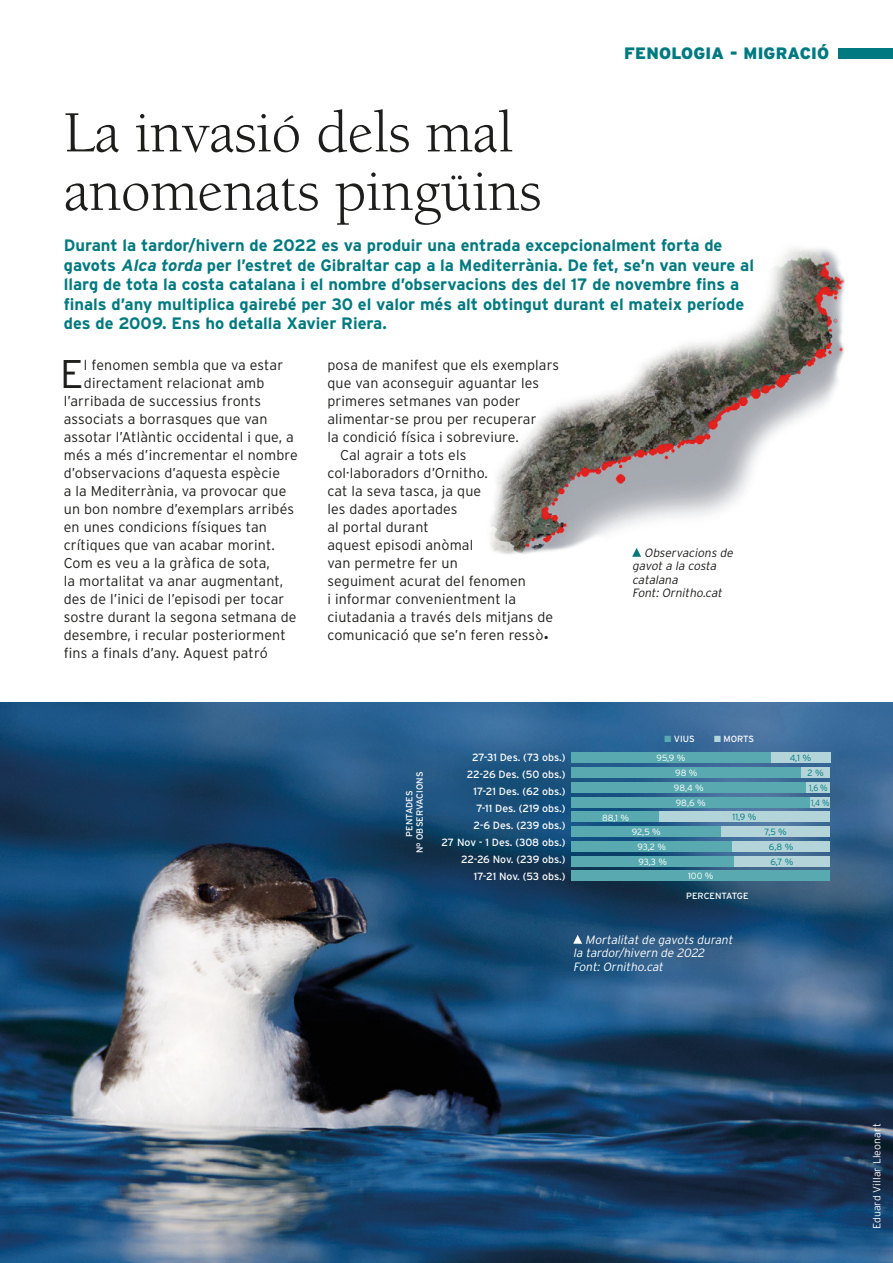
<style>
.page{position:relative;width:893px;height:1263px;background:#fff}
.page>*{position:absolute;margin:0;border:0;box-sizing:border-box;transform-origin:0 0}
.t1{font:60px/58.5px "Berkeley Std";letter-spacing:-.005em;color:#1d1d1b}
.text_sense_sangria_c{font:300 39.9px "Interstate";color:#1d1d1b}
.t2{font:700 16.5px/19.5px "Interstate";color:#007a80}
.t3{font:900 16.5px "Interstate";letter-spacing:.01em;color:#007a80}
.text_sense_sangria_c-2{font:300 14.25px/18px "Interstate";letter-spacing:.01em;color:#1d1d1b}
.text_sangria{font:300 14.25px/18px "Interstate";letter-spacing:.01em;color:#1d1d1b}
.peu_foto{font:italic 300 12px/13.5px "Interstate";color:#fff}
.peu_foto-2{font:italic 300 12px/13.5px "Interstate";color:#1d1d1b}
.peu_foto-3{font:10.5px "Interstate";letter-spacing:-.01em;color:#fff}
.ladillo{font:300 10.5px "Interstate";letter-spacing:.01em;color:#fff}
.peu_foto-4{font:9px/10.5px "Interstate";color:#fff;text-align:center}
.peu_foto-5{font:300 9px "Interstate";letter-spacing:-.01em;color:#fff}
.peu_foto-6{font:300 9px "Interstate";color:#007a80}
.peu_foto-7{font:300 9px "Interstate";color:#007a80;scale:.87 1}
.s1{font-style:italic}
.s2{font-size:15px}
.s3{color:#59aab0}
.s4{color:#b3d4d8}
</style>
<div class="page">
<img style="left:490px;top:248px;width:355px;height:307px">
<img style="left:0;top:702px;width:893px;height:561px">
<div style="left:839px;top:48px;width:54px;height:11px;background:#007a80"></div>
<svg style="left:573px;top:935px;width:9px;height:9px"></svg>
<svg style="left:0;top:702px;width:1px;height:379px"></svg>
<svg style="left:632px;top:548px;width:9px;height:9px"></svg>
<div style="left:571px;top:870px;width:259px;height:11px;background:#59aab0"></div>
<div style="left:571px;top:752px;width:259px;height:11px;background:#59aab0"></div>
<div style="left:771px;top:752px;width:59px;height:11px;background:#b3d4d8"></div>
<div style="left:571px;top:767px;width:259px;height:11px;background:#59aab0"></div>
<div style="left:801px;top:767px;width:29px;height:11px;background:#b3d4d8"></div>
<div style="left:571px;top:782px;width:259px;height:11px;background:#59aab0"></div>
<div style="left:807px;top:782px;width:23px;height:11px;background:#b3d4d8"></div>
<div style="left:571px;top:797px;width:259px;height:10px;background:#59aab0"></div>
<div style="left:810px;top:797px;width:20px;height:10px;background:#b3d4d8"></div>
<div style="left:571px;top:811px;width:259px;height:11px;background:#59aab0"></div>
<div style="left:659px;top:811px;width:171px;height:11px;background:#b3d4d8"></div>
<div style="left:571px;top:826px;width:259px;height:11px;background:#59aab0"></div>
<div style="left:722px;top:826px;width:108px;height:11px;background:#b3d4d8"></div>
<div style="left:571px;top:841px;width:259px;height:11px;background:#59aab0"></div>
<div style="left:732px;top:841px;width:98px;height:11px;background:#b3d4d8"></div>
<div style="left:571px;top:856px;width:259px;height:11px;background:#59aab0"></div>
<div style="left:734px;top:856px;width:96px;height:11px;background:#b3d4d8"></div>
<p class="t3" style="left:624px;top:44px;width:206px">FENOLOGIA - MIGRACIÓ</p>
<p class="t1" style="left:64px;top:104px;width:479px">La invasió dels mal anomenats pingüins</p>
<p class="t2" style="left:64px;top:236px;width:692px">Durant la tardor/hivern de 2022 es va produir una entrada excepcionalment forta de gavots <span class="s1">Alca torda</span> per l’estret de Gibraltar cap a la Mediterrània. De fet, se’n van veure al llarg de tota la costa catalana i el nombre d’observacions des del 17 de novembre fins a finals d’any multiplica gairebé per 30 el valor més alt obtingut durant el mateix període des de 2009. Ens ho detalla Xavier Riera.</p>
<p class="text_sense_sangria_c" style="left:60px;top:351px;width:25px">E</p>
<p class="text_sense_sangria_c-2" style="left:84px;top:356px;width:201px">l fenomen sembla que va estar</p>
<p class="text_sense_sangria_c-2" style="left:327px;top:356px;width:233px">posa de manifest que els exemplars que van aconseguir aguantar les primeres setmanes van poder alimentar-se prou per recuperar<br>la condició física i sobreviure.</p>
<p class="text_sangria" style="left:327px;top:446px;width:227px;text-indent:13px">Cal agrair a tots els col·laboradors d’Ornitho.<br>cat la seva tasca, ja que<br>les dades aportades<br>al portal durant<br>aquest episodi anòmal<br>van permetre fer un<br>seguiment acurat del fenomen<br>i informar convenientment la ciutadania a través dels mitjans de comunicació que se’n feren ressò<span class="s2">•</span></p>
<p class="text_sense_sangria_c-2" style="left:84px;top:374px;width:182px">directament relacionat amb</p>
<p class="text_sense_sangria_c-2" style="left:64px;top:392px;width:199px">l’arribada de successius fronts</p>
<p class="text_sense_sangria_c-2" style="left:64px;top:410px;width:205px">associats a borrasques que van</p>
<p class="text_sense_sangria_c-2" style="left:64px;top:428px;width:232px">assotar l’Atlàntic occidental i que, a</p>
<p class="text_sense_sangria_c-2" style="left:64px;top:446px;width:235px">més a més d’incrementar el nombre</p>
<p class="text_sense_sangria_c-2" style="left:64px;top:464px;width:218px">d’observacions d’aquesta espècie</p>
<p class="text_sense_sangria_c-2" style="left:64px;top:482px;width:224px">a la Mediterrània, va provocar que</p>
<p class="text_sense_sangria_c-2" style="left:64px;top:500px;width:232px">un bon nombre d’exemplars arribés</p>
<p class="text_sense_sangria_c-2" style="left:64px;top:518px;width:205px">en unes condicions físiques tan</p>
<p class="text_sense_sangria_c-2" style="left:64px;top:536px;width:212px">crítiques que van acabar morint.</p>
<p class="text_sense_sangria_c-2" style="left:64px;top:554px;width:208px">Com es veu a la gràfica de sota,</p>
<p class="text_sense_sangria_c-2" style="left:64px;top:572px;width:221px">la mortalitat va anar augmentant,</p>
<p class="text_sense_sangria_c-2" style="left:64px;top:590px;width:222px">des de l’inici de l’episodi per tocar</p>
<p class="text_sense_sangria_c-2" style="left:64px;top:608px;width:234px">sostre durant la segona setmana de</p>
<p class="text_sense_sangria_c-2" style="left:64px;top:626px;width:223px">desembre, i recular posteriorment</p>
<p class="text_sense_sangria_c-2" style="left:64px;top:644px;width:206px">fins a finals d’any. Aquest patró</p>
<p class="peu_foto-2" style="left:632px;top:546px;width:105px;text-indent:12px">Observacions de gavot a la costa catalana</p>
<p class="peu_foto-2" style="left:632px;top:586px;width:94px">Font: Ornitho.cat</p>
<p class="peu_foto-4" style="left:404px;top:853px;width:83px;rotate:-90deg">PENTADES<br>Nº OBSERVACIONS</p>
<p class="peu_foto-3" style="left:472px;top:751px;width:95px">27-31 Des. (73 obs.)</p>
<p class="peu_foto-3" style="left:467px;top:768px;width:100px">22-26 Des. (50 obs.)</p>
<p class="peu_foto-3" style="left:474px;top:785px;width:93px">17-21 Des. (62 obs.)</p>
<p class="peu_foto-3" style="left:476px;top:802px;width:91px">7-11 Des. (219 obs.)</p>
<p class="peu_foto-3" style="left:473px;top:819px;width:94px">2-6 Des. (239 obs.)</p>
<p class="peu_foto-3" style="left:442px;top:836px;width:125px">27 Nov - 1 Des. (308 obs.)</p>
<p class="peu_foto-3" style="left:461px;top:853px;width:106px">22-26 Nov. (239 obs.)</p>
<p class="peu_foto-3" style="left:474px;top:870px;width:93px">17-21 Nov. (53 obs.)</p>
<p class="peu_foto-5" style="left:602px;top:812px;width:29px">88,1 %</p>
<p class="peu_foto-4" style="left:664px;top:734px;width:32px"><span class="s3">■</span> VIUS</p>
<p class="peu_foto-4" style="left:714px;top:734px;width:41px"><span class="s4">■</span> MORTS</p>
<p class="peu_foto-5" style="left:656px;top:753px;width:30px">95,9 %</p>
<p class="peu_foto-5" style="left:675px;top:768px;width:24px">98 %</p>
<p class="peu_foto-5" style="left:674px;top:783px;width:31px">98,4 %</p>
<p class="peu_foto-5" style="left:676px;top:797px;width:31px">98,6 %</p>
<p class="peu_foto-6" style="left:732px;top:812px;width:25px">11,9 %</p>
<p class="peu_foto-5" style="left:632px;top:827px;width:30px">92,5 %</p>
<p class="peu_foto-5" style="left:637px;top:842px;width:30px">93,2 %</p>
<p class="peu_foto-5" style="left:638px;top:856px;width:30px">93,3 %</p>
<p class="peu_foto-5" style="left:688px;top:871px;width:27px">100 %</p>
<p class="peu_foto-4" style="left:686px;top:891px;width:64px">PERCENTATGE</p>
<p class="peu_foto-6" style="left:790px;top:753px;width:23px">4,1 %</p>
<p class="peu_foto-6" style="left:807px;top:768px;width:18px">2 %</p>
<p class="peu_foto-7" style="left:809px;top:783px;width:23px">1,6 %</p>
<p class="peu_foto-6" style="left:764px;top:827px;width:24px">7,5 %</p>
<p class="peu_foto-6" style="left:769px;top:842px;width:26px">6,8 %</p>
<p class="peu_foto-6" style="left:770px;top:856px;width:25px">6,7 %</p>
<p class="peu_foto-7" style="left:811px;top:797px;width:23px">1,4 %</p>
<p class="peu_foto" style="left:573px;top:933px;width:163px;text-indent:12px">Mortalitat de gavots durant la tardor/hivern de 2022</p>
<p class="peu_foto" style="left:573px;top:960px;width:94px">Font: Ornitho.cat</p>
<p class="ladillo" style="left:871px;top:1229px;width:107px;rotate:-90deg">Eduard Villar Lleonart</p>
</div>
